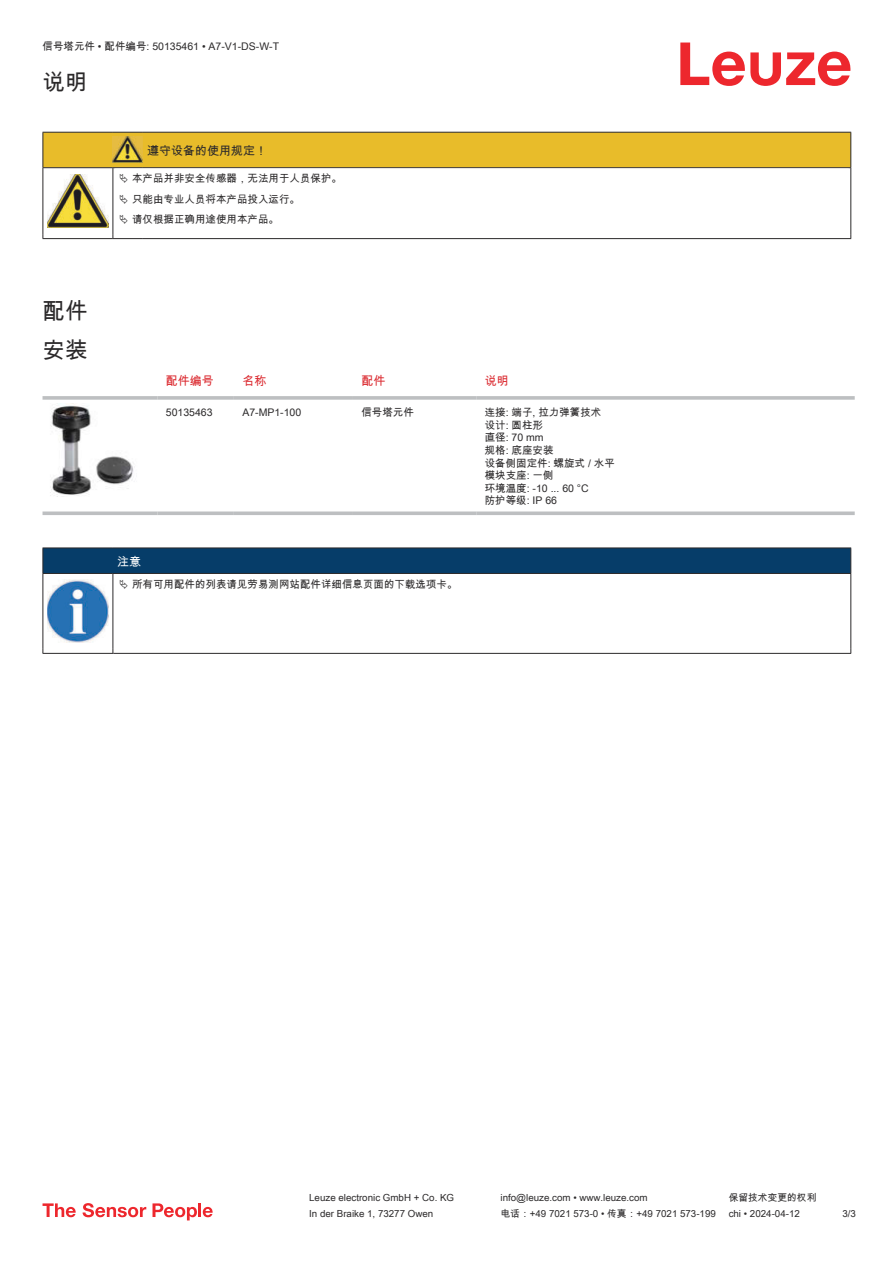
<style>
.page{position:relative;width:893px;height:1263px;background:#fff}
.page>*{position:absolute;margin:0;border:0;box-sizing:border-box;transform-origin:0 0}
.t1{font:22.5px/38.7px "Arial Unicode MS";color:#2b292a}
.t2{font:12px "Arial Unicode MS";color:#db2a30}
.t3{font:12px "Arial Unicode MS";color:#2b292a}
.t4{font:12px "Arial Unicode MS";color:#fff}
.t5{font:10.5px/12.6px "Arial Unicode MS";color:#2b292a}
.t6{font:9.75px "Arial Unicode MS";color:#2b292a}
</style>
<div class="page">
<svg style="left:680px;top:43px;width:170px;height:43px"></svg>
<svg style="left:43px;top:396px;width:114px;height:4px"></svg>
<svg style="left:157px;top:396px;width:77px;height:4px"></svg>
<svg style="left:234px;top:396px;width:119px;height:4px"></svg>
<svg style="left:353px;top:396px;width:123px;height:4px"></svg>
<svg style="left:476px;top:396px;width:379px;height:4px;background:#c3c5c7"></svg>
<svg style="left:43px;top:511px;width:114px;height:4px"></svg>
<svg style="left:157px;top:511px;width:77px;height:4px"></svg>
<svg style="left:234px;top:511px;width:119px;height:4px"></svg>
<svg style="left:353px;top:511px;width:123px;height:4px"></svg>
<svg style="left:476px;top:511px;width:379px;height:4px;background:#c5c7c8"></svg>
<img style="left:50px;top:405px;width:84px;height:92px">
<svg style="left:44px;top:574px;width:806px;height:79px"></svg>
<hr style="left:43px;top:573px;width:70px;height:1px;background:#2b292a">
<div style="left:43px;top:548px;width:808px;height:25px;background:#063d69"></div>
<hr style="left:113px;top:573px;width:738px;height:1px;background:#2b292a">
<hr style="left:43px;top:574px;width:1px;height:75px;background:#2b292a">
<hr style="left:113px;top:574px;width:1px;height:75px;background:#2b292a">
<hr style="left:850px;top:574px;width:1px;height:75px;background:#2b292a">
<hr style="left:43px;top:653px;width:70px;height:1px;background:#2b292a">
<hr style="left:113px;top:653px;width:738px;height:1px;background:#2b292a">
<img style="left:47px;top:580px;width:61px;height:63px">
<div style="left:115px;top:574px;width:734px;height:21px;background:#fff"></div>
<svg style="left:43px;top:1203px;width:33px;height:14px"></svg>
<svg style="left:83px;top:1203px;width:63px;height:14px"></svg>
<svg style="left:153px;top:1203px;width:44px;height:17px"></svg>
<hr style="left:198px;top:1203px;width:3px;height:14px;background:#ed272d">
<svg style="left:203px;top:1207px;width:10px;height:10px"></svg>
<hr style="left:43px;top:238px;width:70px;height:1px;background:#2b292a">
<hr style="left:113px;top:238px;width:30px;height:1px;background:#2b292a">
<hr style="left:143px;top:238px;width:708px;height:1px;background:#2b292a">
<svg style="left:43px;top:132px;width:808px;height:106px"></svg>
<p class="t5" style="left:43px;top:40px;width:238px">信号塔元件 • 配件编号: 50135461 • A7-V1-DS-W-T</p>
<h1 class="t1" style="left:43px;top:62px;width:46px">说明</h1>
<h1 class="t1" style="left:43px;top:291px;width:46px">配件安装</h1>
<p class="t3" style="left:147px;top:142px;width:121px">遵守设备的使用规定！</p>
<p class="t5" style="left:132px;top:168px;width:211px;line-height:20.2px">本产品并非安全传感器，无法用于人员保护。只能由专业人员将本产品投入运行。<br>请仅根据正确用途使用本产品。</p>
<p class="t2" style="left:166px;top:372px;width:49px">配件编号</p>
<p class="t2" style="left:242px;top:372px;width:25px">名称</p>
<p class="t2" style="left:361px;top:372px;width:25px">配件</p>
<p class="t2" style="left:485px;top:372px;width:25px">说明</p>
<p class="t5" style="left:166px;top:406px;width:48px">50135463</p>
<p class="t5" style="left:242px;top:406px;width:60px">A7-MP1-100</p>
<p class="t5" style="left:361px;top:406px;width:54px">信号塔元件</p>
<p class="t5" style="left:485px;top:406px;width:132px">连接: 端子, 拉力弹簧技术<br>设计: 圆柱形<br>直径: 70 mm<br>规格: 底座安装<br>设备侧固定件: 螺旋式 / 水平模块支座: 一侧<br>环境温度: -10 ... 60 °C<br>防护等级: IP 66</p>
<p class="t4" style="left:117px;top:552px;width:25px">注意</p>
<p class="t5" style="left:132px;top:578px;width:327px">所有可用配件的列表请见劳易测网站配件详细信息页面的下载选项卡。</p>
<p class="t6" style="left:309px;top:1191px;width:146px">Leuze electronic GmbH + Co. KG</p>
<p class="t6" style="left:501px;top:1191px;width:149px">info@leuze.com • www.leuze.com</p>
<p class="t6" style="left:729px;top:1191px;width:89px">保留技术变更的权利</p>
<p class="t6" style="left:309px;top:1206px;width:126px">In der Braike 1, 73277 Owen</p>
<p class="t6" style="left:501px;top:1206px;width:217px">电话：+49 7021 573-0 • 传真：+49 7021 573-199</p>
<p class="t6" style="left:729px;top:1206px;width:73px">chi • 2024-04-12</p>
<p class="t6" style="left:842px;top:1206px;width:15px">3/3</p>
</div>
